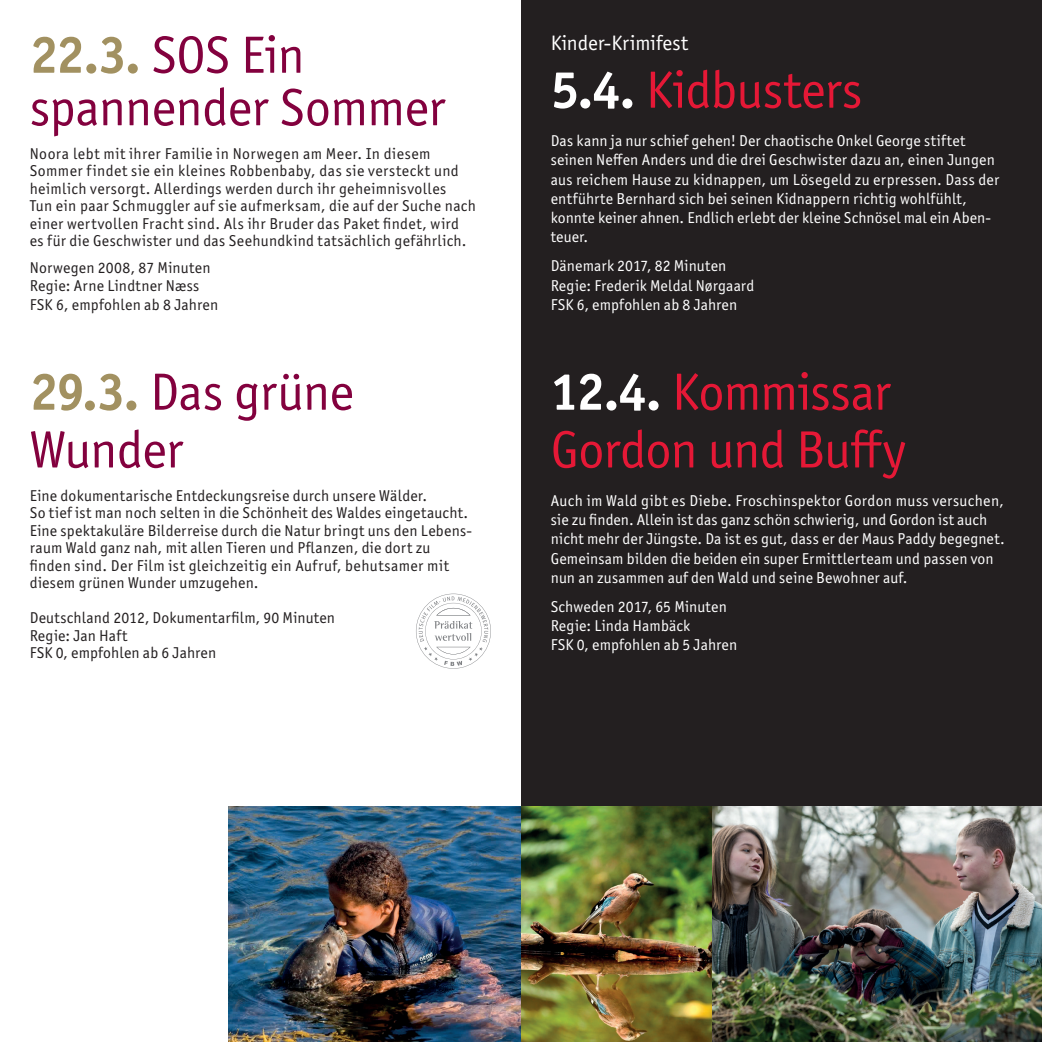
<style>
.page{position:relative;width:1042px;height:1042px;background:#fff}
.page>*{position:absolute;margin:0;border:0;box-sizing:border-box;transform-origin:0 0}
.t1{font:52.5px/57.8px "Officina Sans ITC Pro";letter-spacing:-.015em;color:#83013e}
.t2{font:52.5px/57.8px "Officina Sans ITC Pro";letter-spacing:-.015em;color:#e51836}
.t3{font:21px "Officina Sans ITC Pro";color:#fff}
.t4{font:15.75px/17.5px "Officina Sans ITC Pro";letter-spacing:.02em;color:#231f20}
.t5{font:15.75px/19.2px "Officina Sans ITC Pro";letter-spacing:.01em;color:#fff}
.s1{font-weight:700;color:#a29161}
.s2{font-weight:700;color:#fff}
</style>
<div class="page">
<img style="left:228px;top:806px;width:293px;height:236px">
<img style="left:521px;top:0;width:521px;height:1042px">
<svg style="left:416px;top:594px;width:75px;height:74px"></svg>
<h1 class="t1" style="left:30px;top:29px;width:417px;line-height:52.5px"><span class="s1">22.3.</span> SOS Ein spannender Sommer</h1>
<p class="t4" style="left:30px;top:144px;width:448px">Noora lebt mit ihrer Familie in Norwegen am Meer. In diesem Sommer findet sie ein kleines Robbenbaby, das sie versteckt und heimlich versorgt. Allerdings werden durch ihr geheimnisvolles<br>Tun ein paar Schmuggler auf sie aufmerksam, die auf der Suche nach einer wertvollen Fracht sind. Als ihr Bruder das Paket findet, wird es für die Geschwister und das Seehundkind tatsächlich gefährlich.</p>
<p class="t4" style="left:30px;top:259px;width:182px">Norwegen 2008, 87 Minuten<br>Regie: Arne Lindtner Næss</p>
<p class="t4" style="left:30px;top:296px;width:190px">FSK 6, empfohlen ab 8 Jahren</p>
<h1 class="t1" style="left:30px;top:363px;width:325px"><span class="s1">29.3.</span> Das grüne<br>Wunder</h1>
<p class="t4" style="left:30px;top:486px;width:444px">Eine dokumentarische Entdeckungsreise durch unsere Wälder.<br>So tief ist man noch selten in die Schönheit des Waldes eingetaucht.<br>Eine spektakuläre Bilderreise durch die Natur bringt uns den Lebens&shy;raum Wald ganz nah, mit allen Tieren und Pflanzen, die dort zu finden sind. Der Film ist gleichzeitig ein Aufruf, behutsamer mit diesem grünen Wunder umzugehen.</p>
<p class="t4" style="left:30px;top:609px;width:307px">Deutschland 2012, Dokumentarfilm, 90 Minuten<br>Regie: Jan Haft<br>FSK 0, empfohlen ab 6 Jahren</p>
<h2 class="t3" style="left:551px;top:30px;width:139px">Kinder-Krimifest</h2>
<h1 class="t2" style="left:551px;top:61px;width:313px"><span class="s2">5.4.</span> Kidbusters</h1>
<p class="t5" style="left:551px;top:131px;width:450px">Das kann ja nur schief gehen! Der chaotische Onkel George stiftet seinen Neffen Anders und die drei Geschwister dazu an, einen Jungen aus reichem Hause zu kidnappen, um Lösegeld zu erpressen. Dass der entführte Bernhard sich bei seinen Kidnappern richtig wohlfühlt, konnte keiner ahnen. Endlich erlebt der kleine Schnösel mal ein Aben&shy;teuer.</p>
<p class="t5" style="left:551px;top:256px;width:205px">Dänemark 2017, 82 Minuten<br>Regie: Frederik Meldal Nørgaard<br>FSK 6, empfohlen ab 8 Jahren</p>
<h1 class="t2" style="left:551px;top:363px;width:356px"><span class="s2">12.4.</span> Kommissar<br>Gordon und Buffy</h1>
<p class="t5" style="left:551px;top:491px;width:455px">Auch im Wald gibt es Diebe. Froschinspektor Gordon muss versuchen, sie zu finden. Allein ist das ganz schön schwierig, und Gordon ist auch nicht mehr der Jüngste. Da ist es gut, dass er der Maus Paddy begegnet.<br>Gemeinsam bilden die beiden ein super Ermittlerteam und passen von nun an zusammen auf den Wald und seine Bewohner auf.</p>
<p class="t5" style="left:551px;top:597px;width:188px">Schweden 2017, 65 Minuten<br>Regie: Linda Hambäck<br>FSK 0, empfohlen ab 5 Jahren</p>
</div>
